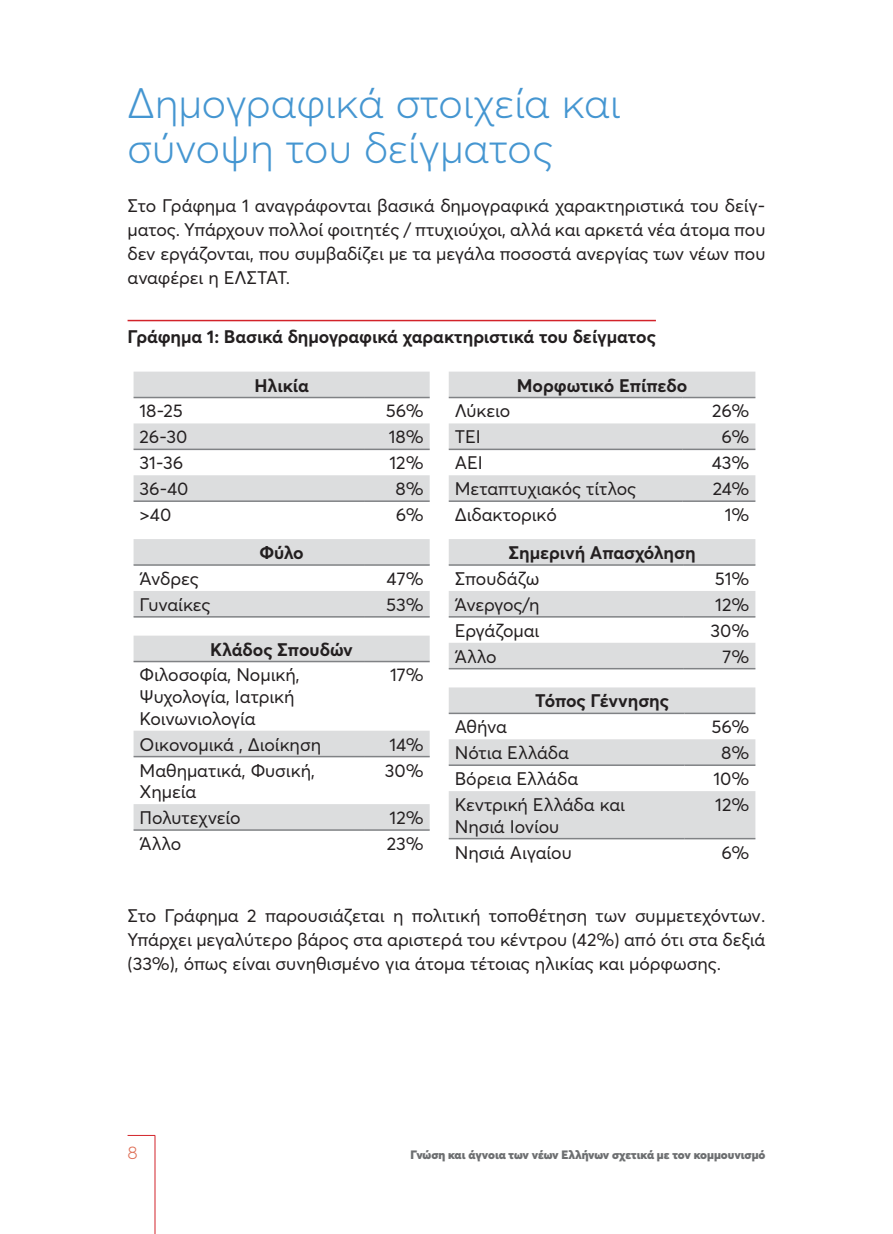
<style>
.page{position:relative;width:893px;height:1234px;background:#fff}
.page>*{position:absolute;margin:0;border:0;box-sizing:border-box;transform-origin:0 0}
.t1{font:300 42px/45px "Averta";letter-spacing:-.005em;color:#4596d1}
.t2{font:18px/24px "Averta";letter-spacing:-.005em;color:#231f20}
.t3{font:700 18px "Averta";letter-spacing:-.005em;color:#231f20}
.t4{font:18px "Averta";letter-spacing:-.03em;color:#231f20}
.t5{font:300 18px "Averta";color:#de6e55}
.t6{font:900 12px "Averta";letter-spacing:-.005em;color:#6d6f71}
</style>
<div class="page">
<svg style="left:128px;top:1134px;width:27px;height:1px"></svg>
<hr style="left:155px;top:1135px;width:1px;height:98px;background:#d2232a">
<hr style="left:128px;top:320px;width:528px;height:1px;background:#d2232a">
<svg style="left:134px;top:371px;width:296px;height:129px"></svg>
<hr style="left:134px;top:396px;width:231px;height:2px;background:#808285">
<hr style="left:365px;top:396px;width:65px;height:2px;background:#808285">
<hr style="left:134px;top:448px;width:231px;height:2px;background:#808285">
<hr style="left:365px;top:448px;width:65px;height:2px;background:#808285">
<hr style="left:134px;top:500px;width:231px;height:2px;background:#808285">
<hr style="left:365px;top:500px;width:65px;height:2px;background:#808285">
<svg style="left:449px;top:371px;width:306px;height:129px"></svg>
<hr style="left:449px;top:396px;width:233px;height:2px;background:#808285">
<hr style="left:682px;top:396px;width:73px;height:2px;background:#808285">
<hr style="left:449px;top:448px;width:233px;height:2px;background:#808285">
<hr style="left:682px;top:448px;width:73px;height:2px;background:#808285">
<hr style="left:449px;top:500px;width:233px;height:2px;background:#808285">
<hr style="left:682px;top:500px;width:73px;height:2px;background:#808285">
<svg style="left:134px;top:539px;width:296px;height:77px"></svg>
<hr style="left:134px;top:564px;width:231px;height:1px;background:#808285">
<hr style="left:365px;top:564px;width:65px;height:1px;background:#808285">
<hr style="left:134px;top:616px;width:231px;height:1px;background:#808285">
<hr style="left:365px;top:616px;width:65px;height:1px;background:#808285">
<svg style="left:134px;top:635px;width:296px;height:194px"></svg>
<hr style="left:134px;top:660px;width:231px;height:2px;background:#808285">
<hr style="left:365px;top:660px;width:65px;height:2px;background:#808285">
<hr style="left:134px;top:755px;width:231px;height:2px;background:#808285">
<hr style="left:365px;top:755px;width:65px;height:2px;background:#808285">
<hr style="left:134px;top:829px;width:231px;height:1px;background:#808285">
<hr style="left:365px;top:829px;width:65px;height:1px;background:#808285">
<svg style="left:449px;top:539px;width:306px;height:128px"></svg>
<hr style="left:449px;top:564px;width:235px;height:1px;background:#808285">
<hr style="left:684px;top:564px;width:71px;height:1px;background:#808285">
<hr style="left:449px;top:616px;width:235px;height:1px;background:#808285">
<hr style="left:684px;top:616px;width:71px;height:1px;background:#808285">
<hr style="left:449px;top:667px;width:235px;height:2px;background:#808285">
<hr style="left:684px;top:667px;width:71px;height:2px;background:#808285">
<svg style="left:449px;top:687px;width:306px;height:150px;fill:#dcddde"></svg>
<hr style="left:449px;top:712px;width:236px;height:2px;background:#808285">
<hr style="left:685px;top:712px;width:70px;height:2px;background:#808285">
<hr style="left:449px;top:764px;width:236px;height:1px;background:#808285">
<hr style="left:685px;top:764px;width:70px;height:1px;background:#808285">
<hr style="left:449px;top:837px;width:236px;height:2px;background:#808285">
<hr style="left:685px;top:837px;width:70px;height:2px;background:#808285">
<h1 class="t1" style="left:128px;top:80px;width:495px">Δημογραφικά στοιχεία και σύνοψη του δείγματος</h1>
<p class="t2" style="left:128px;top:193px;width:639px;text-align:justify">Στο Γράφημα 1 αναγράφονται βασικά δημογραφικά χαρακτηριστικά του δείγ&shy;ματος. Υπάρχουν πολλοί φοιτητές / πτυχιούχοι, αλλά και αρκετά νέα άτομα που δεν εργάζονται, που συμβαδίζει με τα μεγάλα ποσοστά ανεργίας των νέων που αναφέρει η ΕΛΣΤΑΤ.</p>
<p class="t3" style="left:128px;top:325px;width:530px">Γράφημα 1: Βασικά δημογραφικά χαρακτηριστικά του δείγματος</p>
<p class="t3" style="left:254px;top:373px;width:56px">Ηλικία</p>
<p class="t2" style="left:140px;top:399px;width:45px">18-25</p>
<p class="t2" style="left:386px;top:399px;width:39px">56%</p>
<p class="t2" style="left:140px;top:425px;width:49px">26-30</p>
<p class="t2" style="left:389px;top:425px;width:36px">18%</p>
<p class="t2" style="left:140px;top:450px;width:45px">31-36</p>
<p class="t2" style="left:390px;top:450px;width:36px">12%</p>
<p class="t2" style="left:140px;top:476px;width:51px">36-40</p>
<p class="t2" style="left:396px;top:476px;width:30px">8%</p>
<p class="t2" style="left:140px;top:502px;width:33px">&gt;40</p>
<p class="t2" style="left:396px;top:502px;width:29px">6%</p>
<p class="t3" style="left:517px;top:373px;width:172px">Μορφωτικό Επίπεδο</p>
<p class="t2" style="left:455px;top:399px;width:57px">Λύκειο</p>
<p class="t2" style="left:712px;top:399px;width:39px">26%</p>
<p class="t2" style="left:455px;top:425px;width:28px">ΤΕΙ</p>
<p class="t2" style="left:722px;top:425px;width:29px">6%</p>
<p class="t2" style="left:455px;top:450px;width:30px">ΑΕΙ</p>
<p class="t2" style="left:712px;top:450px;width:39px">43%</p>
<p class="t2" style="left:455px;top:476px;width:183px">Μεταπτυχιακός τίτλος</p>
<p class="t2" style="left:713px;top:476px;width:38px">24%</p>
<p class="t2" style="left:455px;top:502px;width:104px">Διδακτορικό</p>
<p class="t2" style="left:725px;top:502px;width:26px">1%</p>
<p class="t3" style="left:259px;top:541px;width:46px">Φύλο</p>
<p class="t2" style="left:140px;top:566px;width:61px">Άνδρες</p>
<p class="t2" style="left:387px;top:566px;width:39px">47%</p>
<p class="t2" style="left:140px;top:592px;width:73px">Γυναίκες</p>
<p class="t2" style="left:386px;top:592px;width:39px">53%</p>
<p class="t3" style="left:210px;top:637px;width:144px">Κλάδος Σπουδών</p>
<p class="t2" style="left:140px;top:664px;width:162px;line-height:21.6px">Φιλοσοφία, Νομική,<br>Ψυχολογία, Ιατρική<br>Κοινωνιολογία</p>
<p class="t2" style="left:390px;top:662px;width:35px">17%</p>
<p class="t2" style="left:140px;top:732px;width:183px">Οικονομικά , Διοίκηση</p>
<p class="t2" style="left:389px;top:732px;width:36px">14%</p>
<p class="t2" style="left:140px;top:759px;width:177px;line-height:21.6px">Μαθηματικά, Φυσική,<br>Χημεία</p>
<p class="t2" style="left:385px;top:757px;width:40px">30%</p>
<p class="t2" style="left:140px;top:805px;width:103px">Πολυτεχνείο</p>
<p class="t2" style="left:390px;top:805px;width:36px">12%</p>
<p class="t2" style="left:140px;top:831px;width:43px">Άλλο</p>
<p class="t2" style="left:387px;top:831px;width:38px">23%</p>
<p class="t3" style="left:509px;top:541px;width:189px">Σημερινή Απασχόληση</p>
<p class="t2" style="left:455px;top:566px;width:86px">Σπουδάζω</p>
<p class="t2" style="left:715px;top:566px;width:36px">51%</p>
<p class="t4" style="left:455px;top:593px;width:86px">Άνεργος/η</p>
<p class="t2" style="left:715px;top:592px;width:36px">12%</p>
<p class="t2" style="left:455px;top:618px;width:86px">Εργάζομαι</p>
<p class="t2" style="left:710px;top:618px;width:40px">30%</p>
<p class="t2" style="left:455px;top:644px;width:43px">Άλλο</p>
<p class="t2" style="left:722px;top:644px;width:28px">7%</p>
<p class="t3" style="left:535px;top:689px;width:135px">Τόπος Γέννησης</p>
<p class="t2" style="left:455px;top:714px;width:54px">Αθήνα</p>
<p class="t2" style="left:711px;top:714px;width:39px">56%</p>
<p class="t2" style="left:455px;top:740px;width:116px">Νότια Ελλάδα</p>
<p class="t2" style="left:721px;top:740px;width:30px">8%</p>
<p class="t2" style="left:455px;top:766px;width:125px">Βόρεια Ελλάδα</p>
<p class="t2" style="left:713px;top:766px;width:38px">10%</p>
<p class="t2" style="left:455px;top:793px;width:172px;line-height:21.6px">Κεντρική Ελλάδα και<br>Νησιά Ιονίου</p>
<p class="t2" style="left:715px;top:792px;width:36px">12%</p>
<p class="t2" style="left:455px;top:839px;width:119px">Νησιά Αιγαίου</p>
<p class="t2" style="left:722px;top:839px;width:29px">6%</p>
<p class="t2" style="left:128px;top:902px;width:639px;text-align:justify">Στο Γράφημα 2 παρουσιάζεται η πολιτική τοποθέτηση των συμμετεχόντων.<br>Υπάρχει μεγαλύτερο βάρος στα αριστερά του κέντρου (42%) από ότι στα δεξιά (33%), όπως είναι συνηθισμένο για άτομα τέτοιας ηλικίας και μόρφωσης.</p>
<p class="t5" style="left:128px;top:1140px;width:12px">8</p>
<p class="t6" style="left:410px;top:1146px;width:356px">Γνώση και άγνοια των νέων Ελλήνων σχετικά με τον κομμουνισμό</p>
</div>
